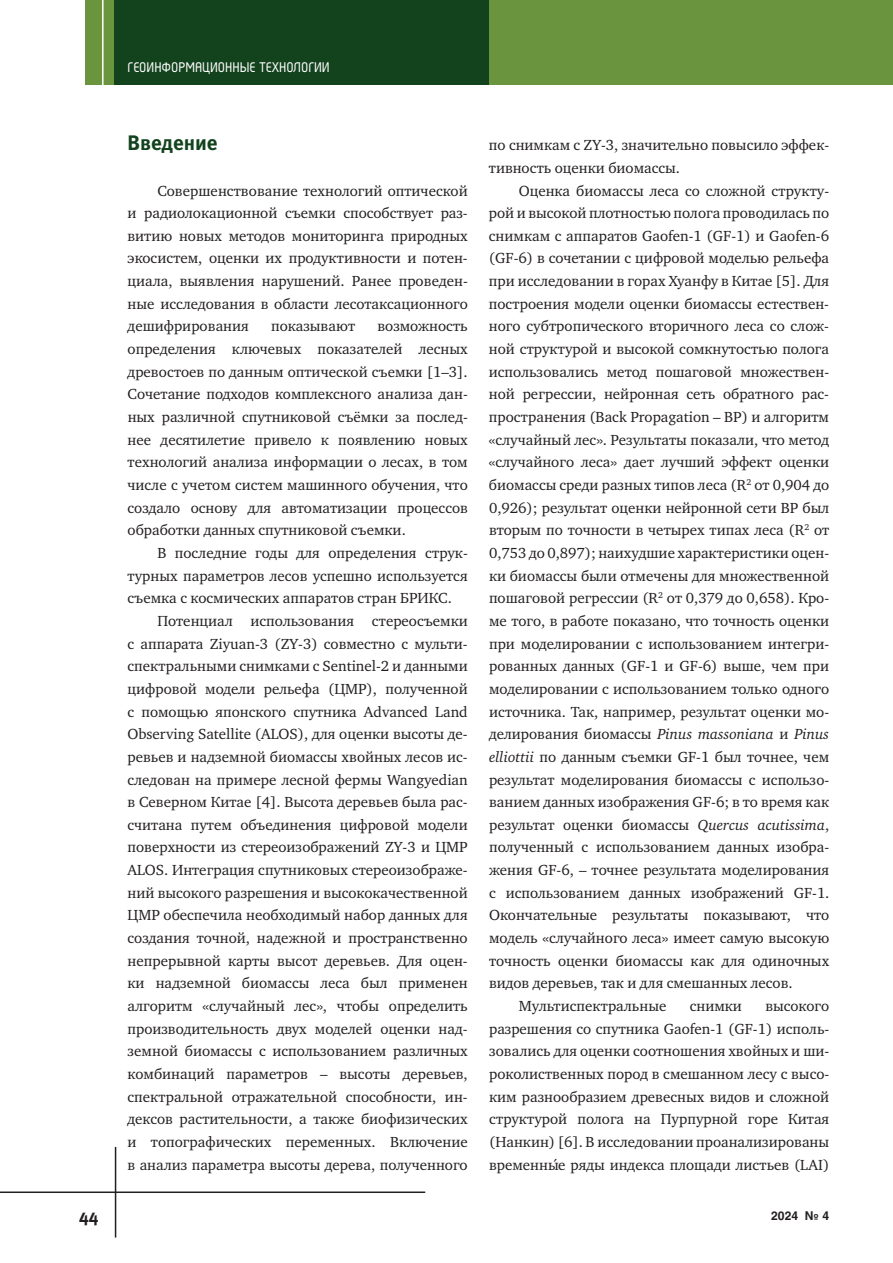
<style>
.page{position:relative;width:893px;height:1263px;background:#fff}
.page>*{position:absolute;margin:0;border:0;box-sizing:border-box;transform-origin:0 0}
.t1{font:21px "Meta Bold LFC";color:#13431d}
.t2{font:18px "Meta Bold C";color:#231f20}
.t3{font:700 16.5px "Magic C";color:#fff}
.t4{font:15px/22.6px "Charter C";color:#231f20;text-align:justify}
.t5{font:700 12px "Helios C";color:#231f20}
.s1{font-style:italic}
</style>
<div class="page">
<div style="left:85px;top:0;width:808px;height:85px;background:#6b943e"></div>
<div style="left:115px;top:0;width:374px;height:85px;background:#13431d"></div>
<hr style="left:102px;top:0;width:2px;height:85px;background:#fff">
<hr style="left:0;top:1191px;width:425px;height:2px;background:#231f20">
<hr style="left:115px;top:1147px;width:1px;height:90px;background:#231f20">
<p class="t3" style="left:128px;top:60px;width:204px">ГЕОИНФОРМАЦИОННЫЕ ТЕХНОЛОГИИ</p>
<h1 class="t1" style="left:128px;top:131px;width:92px">Введение</h1>
<p class="t4" style="left:128px;top:179px;width:342px;text-indent:30px">Совершенствование технологий оптической и радиолокационной съемки способствует раз&shy;витию новых методов мониторинга природных экосистем, оценки их продуктивности и потен&shy;циала, выявления нарушений. Ранее проведен&shy;ные исследования в области лесотаксационного дешифрирования</p>
<p class="t4" style="left:128px;top:315px;width:342px;text-indent:250px">возможность определения ключевых показателей лесных древостоев по данным оптической съемки [1–3].<br>Сочетание подходов комплексного анализа дан&shy;ных различной спутниковой съёмки за послед&shy;нее десятилетие привело к появлению новых технологий анализа информации о лесах, в том числе с учетом систем машинного обучения, что создало основу для автоматизации процессов обработки данных спутниковой съемки.</p>
<p class="t4" style="left:128px;top:542px;width:342px;text-indent:30px">В последние годы для определения струк&shy;турных параметров лесов успешно используется съемка с космических аппаратов стран БРИКС.</p>
<p class="t4" style="left:128px;top:610px;width:342px;text-indent:30px">Потенциал использования стереосъемки с аппарата Ziyuan-3 (ZY-3) совместно с мульти&shy;спектральными снимками с Sentinel-2 и данными цифровой модели рельефа (ЦМР), полученной с помощью японского спутника Advanced Land Observing Satellite (ALOS), для оценки высоты де&shy;ревьев и надземной биомассы хвойных лесов ис&shy;следован на примере лесной фермы Wangyedian в Северном Китае [4]. Высота деревьев была рас&shy;считана путем объединения цифровой модели поверхности из стереоизображений ZY-3 и ЦМР ALOS. Интеграция спутниковых стереоизображе&shy;ний высокого разрешения и высококачественной ЦМР обеспечила необходимый набор данных для создания точной, надежной и пространственно непрерывной карты высот деревьев. Для оцен&shy;ки надземной биомассы леса был применен алгоритм «случайный лес», чтобы определить производительность двух моделей оценки над&shy;земной биомассы с использованием различных комбинаций параметров – высоты деревьев, спектральной отражательной способности, ин&shy;дексов растительности, а также биофизических и топографических переменных. Включение в анализ параметра высоты дерева, полученного</p>
<p class="t4" style="left:271px;top:315px;width:85px">показывают</p>
<p class="t4" style="left:489px;top:134px;width:342px">по снимкам с ZY-3, значительно повысило эффек&shy;тивность оценки биомассы.</p>
<p class="t4" style="left:519px;top:179px;width:312px">Оценка биомассы леса со сложной структу-</p>
<p class="t4" style="left:489px;top:202px;width:342px">рой и высокой плотностью полога проводилась по</p>
<p class="t4" style="left:489px;top:225px;width:342px">снимкам с аппаратов Gaofen-1 (GF-1) и Gaofen-6</p>
<p class="t4" style="left:489px;top:247px;width:342px">(GF-6) в сочетании с цифровой моделью рельефа</p>
<p class="t4" style="left:489px;top:270px;width:342px">при исследовании в горах Хуанфу в Китае [5]. Для</p>
<p class="t4" style="left:489px;top:293px;width:342px">построения модели оценки биомассы естествен-</p>
<p class="t4" style="left:489px;top:315px;width:342px">ного субтропического вторичного леса со слож-</p>
<p class="t4" style="left:489px;top:338px;width:342px">ной структурой и высокой сомкнутостью полога</p>
<p class="t4" style="left:489px;top:360px;width:342px">использовались метод пошаговой множествен-</p>
<p class="t4" style="left:489px;top:383px;width:342px">ной регрессии, нейронная сеть обратного рас-</p>
<p class="t4" style="left:489px;top:406px;width:342px">пространения (Back Propagation – BP) и алгоритм</p>
<p class="t4" style="left:489px;top:428px;width:342px">«случайный лес». Результаты показали, что метод</p>
<p class="t4" style="left:489px;top:451px;width:342px">«случайного леса» дает лучший эффект оценки</p>
<p class="t4" style="left:489px;top:474px;width:342px">биомассы среди разных типов леса (R<sup>2</sup> от 0,904 до</p>
<p class="t4" style="left:489px;top:496px;width:342px">0,926); результат оценки нейронной сети BP был</p>
<p class="t4" style="left:489px;top:519px;width:342px">вторым по точности в четырех типах леса (R<sup>2</sup> от</p>
<p class="t4" style="left:489px;top:542px;width:342px">0,753 до 0,897); наихудшие характеристики оцен-</p>
<p class="t4" style="left:489px;top:564px;width:342px">ки биомассы были отмечены для множественной</p>
<p class="t4" style="left:489px;top:587px;width:342px">пошаговой регрессии (R<sup>2</sup> от 0,379 до 0,658). Кро-</p>
<p class="t4" style="left:489px;top:610px;width:342px">ме того, в работе показано, что точность оценки</p>
<p class="t4" style="left:489px;top:632px;width:342px">при моделировании с использованием интегри-</p>
<p class="t4" style="left:489px;top:655px;width:342px">рованных данных (GF-1 и GF-6) выше, чем при</p>
<p class="t4" style="left:489px;top:678px;width:342px">моделировании с использованием только одного</p>
<p class="t4" style="left:489px;top:700px;width:342px">источника. Так, например, результат оценки мо-</p>
<p class="t4" style="left:489px;top:723px;width:342px">делирования биомассы <span class="s1">Pinus massoniana</span> и <span class="s1">Pinus</span></p>
<p class="t4" style="left:489px;top:746px;width:342px"><span class="s1">elliottii</span> по данным съемки GF-1 был точнее, чем</p>
<p class="t4" style="left:489px;top:768px;width:342px">результат моделирования биомассы с использо-</p>
<p class="t4" style="left:489px;top:791px;width:342px">ванием данных изображения GF-6; в то время как</p>
<p class="t4" style="left:489px;top:813px;width:342px">результат оценки биомассы <span class="s1">Quercus acutissima</span>,</p>
<p class="t4" style="left:489px;top:836px;width:342px">полученный с использованием данных изобра-</p>
<p class="t4" style="left:489px;top:859px;width:342px">жения GF-6, – точнее результата моделирования</p>
<p class="t4" style="left:489px;top:881px;width:342px">с использованием данных изображений GF-1.</p>
<p class="t4" style="left:489px;top:904px;width:342px">Окончательные результаты показывают, что</p>
<p class="t4" style="left:489px;top:927px;width:342px">модель «случайного леса» имеет самую высокую</p>
<p class="t4" style="left:489px;top:949px;width:342px">точность оценки биомассы как для одиночных</p>
<p class="t4" style="left:489px;top:972px;width:305px">видов деревьев, так и для смешанных лесов.</p>
<p class="t4" style="left:519px;top:995px;width:149px">Мультиспектральные</p>
<p class="t4" style="left:690px;top:995px;width:54px">снимки</p>
<p class="t4" style="left:489px;top:995px;width:342px;text-indent:276px">высокого разрешения со спутника Gaofen-1 (GF-1) исполь&shy;зовались для оценки соотношения хвойных и ши&shy;роколиственных пород в смешанном лесу с высо&shy;ким разнообразием древесных видов и сложной структурой полога на Пурпурной горе Китая (Нанкин) [6]. В исследовании проанализированы временны´е ряды индекса площади листьев (LAI)</p>
<p class="t2" style="left:79px;top:1205px;width:21px">44</p>
<p class="t5" style="left:771px;top:1208px;width:60px">2024 № 4</p>
</div>
